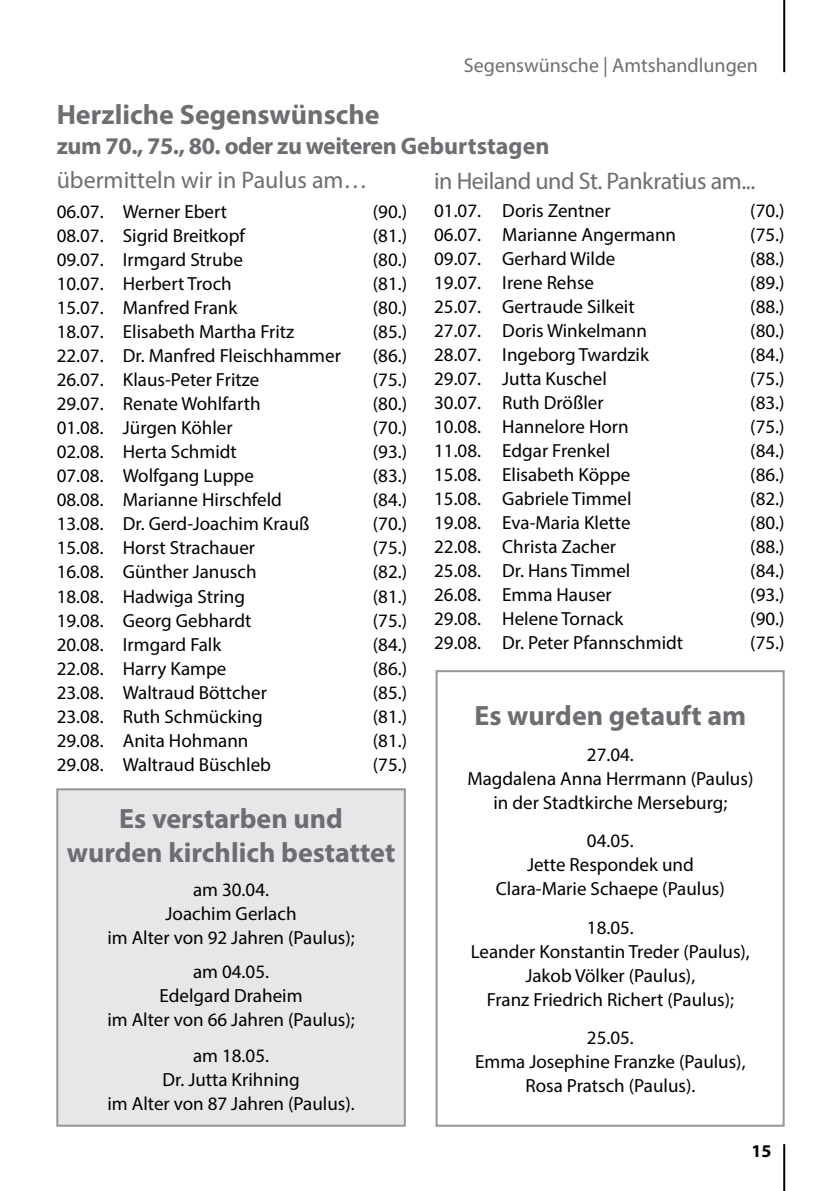
<style>
.page{position:relative;width:840px;height:1191px;background:#fff}
.page>*{position:absolute;margin:0;border:0;box-sizing:border-box;transform-origin:0 0}
.t1{font:700 28px/34px "Myriad Pro";color:#6d6e71;text-align:center}
.t2{font:700 24px "Myriad Pro";letter-spacing:-.02em;color:#6d6e71}
.t3{font:24px "Myriad Pro";letter-spacing:-.02em;color:#6d6e71}
.t4{font:24px "Myriad Pro";color:#6d6e71}
.t5{font:20px "Myriad Pro";color:#6d6e71}
.t6{font:19px/24px "Myriad Pro";color:#000;text-align:center}
.t7{font:700 18px "Myriad Pro";color:#000}
</style>
<div class="page">
<div style="left:435px;top:670px;width:349px;height:456px;border:2px solid #939598"></div>
<hr style="left:782px;top:0;width:2px;height:72px;background:#000">
<hr style="left:782px;top:1144px;width:2px;height:47px;background:#000">
<div style="left:56px;top:788px;width:349px;height:338px;background:#e6e7e8;border:2px solid #939598"></div>
<p class="t5" style="left:463px;top:53px;width:295px">Segenswünsche | Amtshandlungen</p>
<h1 class="t1" style="left:57px;top:96px;width:324px">Herzliche Segenswünsche</h1>
<p class="t2" style="left:57px;top:130px;width:494px">zum 70., 75., 80. oder zu weiteren Geburtstagen</p>
<p class="t4" style="left:57px;top:165px;width:312px">übermitteln wir in Paulus am…</p>
<p class="t3" style="left:434px;top:166px;width:322px">in Heiland und St. Pankratius am...</p>
<p class="t6" style="left:434px;top:198px;width:178px">01.07. Doris Zentner</p>
<p class="t6" style="left:749px;top:198px;width:36px">(70.)</p>
<p class="t6" style="left:434px;top:222px;width:243px">06.07. Marianne Angermann</p>
<p class="t6" style="left:749px;top:222px;width:36px">(75.)</p>
<p class="t6" style="left:434px;top:246px;width:182px">09.07. Gerhard Wilde</p>
<p class="t6" style="left:749px;top:246px;width:36px">(88.)</p>
<p class="t6" style="left:434px;top:270px;width:161px">19.07. Irene Rehse</p>
<p class="t6" style="left:749px;top:270px;width:36px">(89.)</p>
<p class="t6" style="left:434px;top:294px;width:202px">25.07. Gertraude Silkeit</p>
<p class="t6" style="left:749px;top:294px;width:36px">(88.)</p>
<p class="t6" style="left:434px;top:318px;width:214px">27.07. Doris Winkelmann</p>
<p class="t6" style="left:749px;top:318px;width:36px">(80.)</p>
<p class="t6" style="left:434px;top:342px;width:216px">28.07. Ingeborg Twardzik</p>
<p class="t6" style="left:749px;top:342px;width:36px">(84.)</p>
<p class="t6" style="left:434px;top:366px;width:174px">29.07. Jutta Kuschel</p>
<p class="t6" style="left:749px;top:366px;width:36px">(75.)</p>
<p class="t6" style="left:434px;top:390px;width:171px">30.07. Ruth Drößler</p>
<p class="t6" style="left:749px;top:390px;width:36px">(83.)</p>
<p class="t6" style="left:434px;top:414px;width:196px">10.08. Hannelore Horn</p>
<p class="t6" style="left:749px;top:414px;width:36px">(75.)</p>
<p class="t6" style="left:434px;top:438px;width:177px">11.08. Edgar Frenkel</p>
<p class="t6" style="left:749px;top:438px;width:36px">(84.)</p>
<p class="t6" style="left:434px;top:462px;width:198px">15.08. Elisabeth Köppe</p>
<p class="t6" style="left:749px;top:462px;width:36px">(86.)</p>
<p class="t6" style="left:434px;top:486px;width:199px">15.08. Gabriele Timmel</p>
<p class="t6" style="left:749px;top:486px;width:36px">(82.)</p>
<p class="t6" style="left:434px;top:510px;width:198px">19.08. Eva-Maria Klette</p>
<p class="t6" style="left:749px;top:510px;width:36px">(80.)</p>
<p class="t6" style="left:434px;top:534px;width:183px">22.08. Christa Zacher</p>
<p class="t6" style="left:749px;top:534px;width:36px">(88.)</p>
<p class="t6" style="left:434px;top:558px;width:198px">25.08. Dr. Hans Timmel</p>
<p class="t6" style="left:749px;top:558px;width:36px">(84.)</p>
<p class="t6" style="left:434px;top:582px;width:179px">26.08. Emma Hauser</p>
<p class="t6" style="left:749px;top:582px;width:36px">(93.)</p>
<p class="t6" style="left:434px;top:606px;width:191px">29.08. Helene Tornack</p>
<p class="t6" style="left:749px;top:606px;width:36px">(90.)</p>
<p class="t6" style="left:434px;top:630px;width:250px">29.08. Dr. Peter Pfannschmidt</p>
<p class="t6" style="left:749px;top:630px;width:36px">(75.)</p>
<p class="t6" style="left:57px;top:200px;width:172px">06.07. Werner Ebert</p>
<p class="t6" style="left:372px;top:200px;width:36px">(90.)</p>
<p class="t6" style="left:57px;top:224px;width:190px">08.07. Sigrid Breitkopf</p>
<p class="t6" style="left:372px;top:224px;width:36px">(81.)</p>
<p class="t6" style="left:57px;top:248px;width:188px">09.07. Irmgard Strube</p>
<p class="t6" style="left:372px;top:248px;width:36px">(80.)</p>
<p class="t6" style="left:57px;top:272px;width:176px">10.07. Herbert Troch</p>
<p class="t6" style="left:372px;top:272px;width:36px">(81.)</p>
<p class="t6" style="left:57px;top:296px;width:182px">15.07. Manfred Frank</p>
<p class="t6" style="left:372px;top:296px;width:36px">(80.)</p>
<p class="t6" style="left:57px;top:320px;width:239px">18.07. Elisabeth Martha Fritz</p>
<p class="t6" style="left:372px;top:320px;width:36px">(85.)</p>
<p class="t6" style="left:57px;top:344px;width:285px">22.07. Dr. Manfred Fleischhammer</p>
<p class="t6" style="left:372px;top:344px;width:36px">(86.)</p>
<p class="t6" style="left:57px;top:368px;width:204px">26.07. Klaus-Peter Fritze</p>
<p class="t6" style="left:372px;top:368px;width:36px">(75.)</p>
<p class="t6" style="left:57px;top:392px;width:205px">29.07. Renate Wohlfarth</p>
<p class="t6" style="left:372px;top:392px;width:36px">(80.)</p>
<p class="t6" style="left:57px;top:416px;width:177px">01.08. Jürgen Köhler</p>
<p class="t6" style="left:372px;top:416px;width:36px">(70.)</p>
<p class="t6" style="left:57px;top:440px;width:181px">02.08. Herta Schmidt</p>
<p class="t6" style="left:372px;top:440px;width:36px">(93.)</p>
<p class="t6" style="left:57px;top:464px;width:198px">07.08. Wolfgang Luppe</p>
<p class="t6" style="left:372px;top:464px;width:36px">(83.)</p>
<p class="t6" style="left:57px;top:488px;width:226px">08.08. Marianne Hirschfeld</p>
<p class="t6" style="left:372px;top:488px;width:36px">(84.)</p>
<p class="t6" style="left:57px;top:512px;width:254px">13.08. Dr. Gerd-Joachim Krauß</p>
<p class="t6" style="left:372px;top:512px;width:36px">(70.)</p>
<p class="t6" style="left:57px;top:536px;width:200px">15.08. Horst Strachauer</p>
<p class="t6" style="left:372px;top:536px;width:36px">(75.)</p>
<p class="t6" style="left:57px;top:560px;width:201px">16.08. Günther Janusch</p>
<p class="t6" style="left:372px;top:560px;width:36px">(82.)</p>
<p class="t6" style="left:57px;top:584px;width:190px">18.08. Hadwiga String</p>
<p class="t6" style="left:372px;top:584px;width:36px">(81.)</p>
<p class="t6" style="left:57px;top:608px;width:196px">19.08. Georg Gebhardt</p>
<p class="t6" style="left:372px;top:608px;width:36px">(75.)</p>
<p class="t6" style="left:57px;top:632px;width:166px">20.08. Irmgard Falk</p>
<p class="t6" style="left:372px;top:632px;width:36px">(84.)</p>
<p class="t6" style="left:57px;top:656px;width:171px">22.08. Harry Kampe</p>
<p class="t6" style="left:372px;top:656px;width:36px">(86.)</p>
<p class="t6" style="left:57px;top:680px;width:211px">23.08. Waltraud Böttcher</p>
<p class="t6" style="left:372px;top:680px;width:36px">(85.)</p>
<p class="t6" style="left:57px;top:704px;width:207px">23.08. Ruth Schmücking</p>
<p class="t6" style="left:372px;top:704px;width:36px">(81.)</p>
<p class="t6" style="left:57px;top:728px;width:193px">29.08. Anita Hohmann</p>
<p class="t6" style="left:372px;top:728px;width:36px">(81.)</p>
<p class="t6" style="left:57px;top:752px;width:216px">29.08. Waltraud Büschleb</p>
<p class="t6" style="left:372px;top:752px;width:36px">(75.)</p>
<h1 class="t1" style="left:474px;top:698px;width:273px">Es wurden getauft am</h1>
<p class="t6" style="left:467px;top:743px;width:287px">27.04.<br>Magdalena Anna Herrmann (Paulus) in der Stadtkirche Merseburg;</p>
<p class="t6" style="left:495px;top:828px;width:230px">04.05.<br>Jette Respondek und<br>Clara-Marie Schaepe (Paulus)</p>
<p class="t6" style="left:470px;top:914px;width:280px">18.05.<br>Leander Konstantin Treder (Paulus),<br>Jakob Völker (Paulus),<br>Franz Friedrich Richert (Paulus);</p>
<p class="t6" style="left:475px;top:1024px;width:272px">25.05.<br>Emma Josephine Franzke (Paulus),<br>Rosa Pratsch (Paulus).</p>
<h1 class="t1" style="left:67px;top:801px;width:330px">Es verstarben und<br>wurden kirchlich bestattet</h1>
<p class="t6" style="left:107px;top:877px;width:249px">am 30.04.<br>Joachim Gerlach<br>im Alter von 92 Jahren (Paulus);</p>
<p class="t6" style="left:107px;top:959px;width:249px">am 04.05.<br>Edelgard Draheim<br>im Alter von 66 Jahren (Paulus);</p>
<p class="t6" style="left:107px;top:1043px;width:249px">am 18.05.<br>Dr. Jutta Krihning<br>im Alter von 87 Jahren (Paulus).</p>
<p class="t7" style="left:751px;top:1139px;width:21px">15</p>
</div>
